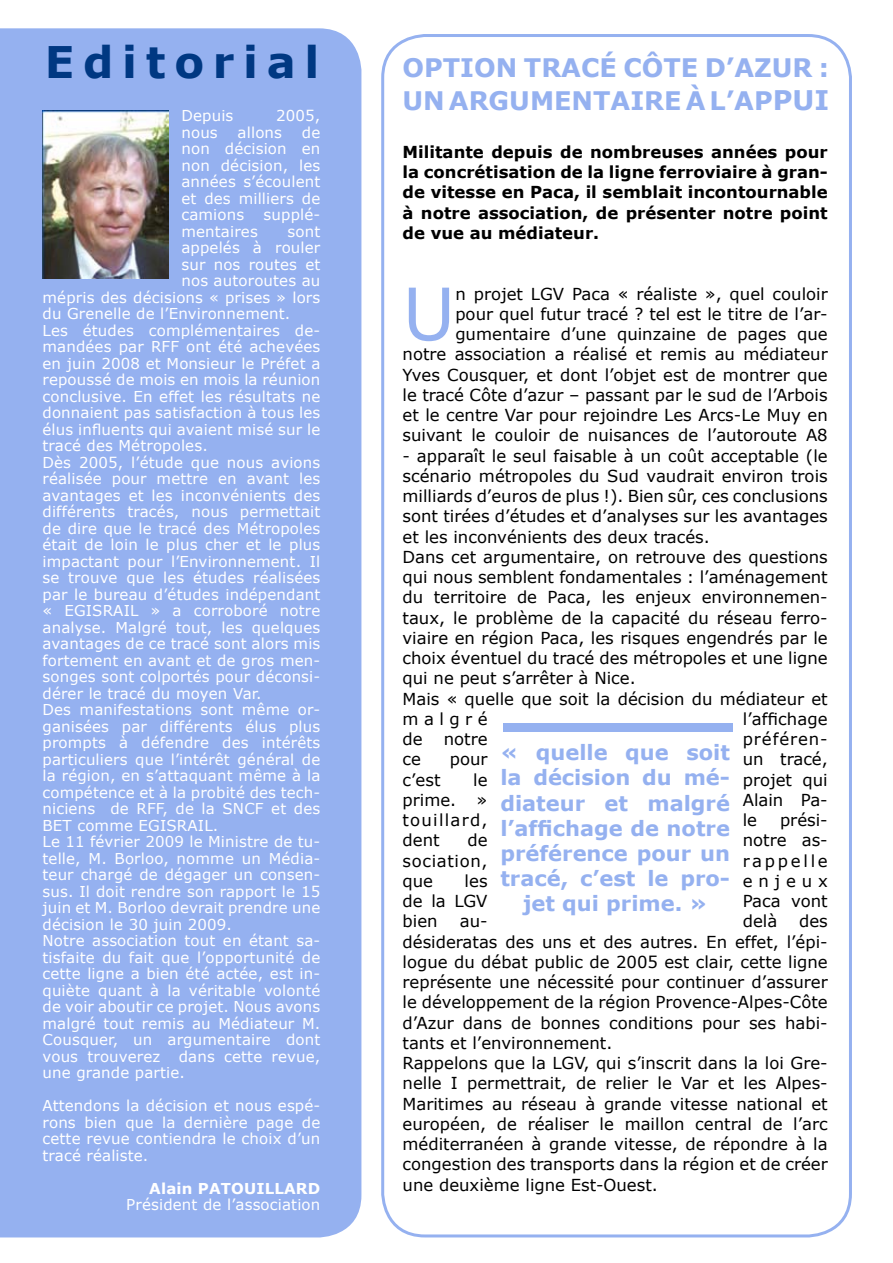
<style>
.page{position:relative;width:893px;height:1263px;background:#fff}
.page>*{position:absolute;margin:0;border:0;box-sizing:border-box;transform-origin:0 0}
.t1{font:72.15px "Verdana";color:#95b1f0}
.t2{font:700 43.5px "Verdana";letter-spacing:.2em;color:#003882}
.t3{font:700 25.5px/32.4px "Verdana";color:#95b1f0}
.t4{font:700 21px/25.2px "Verdana";color:#95b1f0;text-align:center}
.t5{font:16.5px/20.2px "Verdana";color:#000}
.t6{font:700 16.5px/20.2px "Verdana";color:#000;text-align:justify}
.t7{font:16.5px "Verdana";letter-spacing:.075em;color:#000}
.t8{font:16.5px "Verdana";letter-spacing:.04em;color:#000}
.t9{font:16.5px "Verdana";letter-spacing:.055em;color:#000}
.t10{font:16.5px "Verdana";letter-spacing:.165em;color:#000}
.t11{font:15px/16.5px "Verdana";letter-spacing:.01em;color:#fff;text-align:justify}
.t12{font:700 15px "Verdana";letter-spacing:.01em;color:#fff}
.s1{font-size:27px}
</style>
<div class="page">
<div style="left:381px;top:34px;width:471px;height:1203px;border:3px solid #95b1f0;border-radius:43px"></div>
<div style="left:0;top:28px;width:361px;height:1209px;background:#95b1f0"></div>
<img style="left:43px;top:110px;width:126px;height:168px">
<div style="left:503px;top:723px;width:230px;height:8px;background:#95b1f0"></div>
<h2 class="t2" style="left:45px;top:34px;width:276px">E ditorial</h2>
<p class="t11" style="left:181px;top:107px;width:54px">Depuis</p>
<p class="t11" style="left:276px;top:107px;width:46px">2005,</p>
<p class="t11" style="left:181px;top:124px;width:38px">nous</p>
<p class="t11" style="left:238px;top:124px;width:46px">allons</p>
<p class="t11" style="left:181px;top:124px;width:140px;text-indent:120px">de non décision en non décision, les années s’écoulent et des milliers de camions</p>
<p class="t11" style="left:264px;top:206px;width:58px">supplé-</p>
<p class="t11" style="left:181px;top:223px;width:78px">mentaires</p>
<p class="t11" style="left:288px;top:223px;width:34px">sont</p>
<p class="t11" style="left:181px;top:239px;width:140px">appelés à rouler</p>
<p class="t11" style="left:181px;top:256px;width:140px">sur nos routes et</p>
<p class="t11" style="left:181px;top:272px;width:140px">nos autoroutes au</p>
<p class="t11" style="left:43px;top:289px;width:279px">mépris des décisions « prises » lors</p>
<p class="t11" style="left:43px;top:305px;width:249px">du Grenelle de l’Environnement.</p>
<p class="t11" style="left:43px;top:322px;width:279px">Les études complémentaires de-</p>
<p class="t11" style="left:43px;top:338px;width:279px">mandées par RFF ont été achevées</p>
<p class="t11" style="left:43px;top:355px;width:279px">en juin 2008 et Monsieur le Préfet a</p>
<p class="t11" style="left:43px;top:371px;width:279px">repoussé de mois en mois la réunion</p>
<p class="t11" style="left:43px;top:388px;width:279px">conclusive. En effet les résultats ne</p>
<p class="t11" style="left:43px;top:404px;width:279px">donnaient pas satisfaction à tous les</p>
<p class="t11" style="left:43px;top:421px;width:279px">élus influents qui avaient misé sur le</p>
<p class="t11" style="left:43px;top:437px;width:167px">tracé des Métropoles.</p>
<p class="t11" style="left:43px;top:454px;width:279px">Dès 2005, l’étude que nous avions</p>
<p class="t11" style="left:43px;top:470px;width:279px">réalisée pour mettre en avant les</p>
<p class="t11" style="left:43px;top:487px;width:279px">avantages et les inconvénients des</p>
<p class="t11" style="left:43px;top:503px;width:279px">différents tracés, nous permettait</p>
<p class="t11" style="left:43px;top:520px;width:279px">de dire que le tracé des Métropoles</p>
<p class="t11" style="left:43px;top:536px;width:279px">était de loin le plus cher et le plus</p>
<p class="t11" style="left:43px;top:553px;width:279px">impactant pour l’Environnement. Il</p>
<p class="t11" style="left:43px;top:569px;width:279px">se trouve que les études réalisées</p>
<p class="t11" style="left:43px;top:586px;width:279px">par le bureau d’études indépendant</p>
<p class="t11" style="left:43px;top:602px;width:279px">« EGISRAIL » a corroboré notre</p>
<p class="t11" style="left:43px;top:619px;width:279px">analyse. Malgré tout, les quelques</p>
<p class="t11" style="left:43px;top:635px;width:279px">avantages de ce tracé sont alors mis</p>
<p class="t11" style="left:43px;top:652px;width:279px">fortement en avant et de gros men-</p>
<p class="t11" style="left:43px;top:668px;width:279px">songes sont colportés pour déconsi-</p>
<p class="t11" style="left:43px;top:685px;width:221px">dérer le tracé du moyen Var.</p>
<p class="t11" style="left:43px;top:701px;width:279px">Des manifestations sont même or-</p>
<p class="t11" style="left:43px;top:718px;width:279px">ganisées par différents élus plus</p>
<p class="t11" style="left:43px;top:734px;width:279px">prompts à défendre des intérêts</p>
<p class="t11" style="left:43px;top:751px;width:279px">particuliers que l’intérêt général de</p>
<p class="t11" style="left:43px;top:767px;width:279px">la région, en s’attaquant même à la</p>
<p class="t11" style="left:43px;top:784px;width:279px">compétence et à la probité des tech-</p>
<p class="t11" style="left:43px;top:800px;width:279px">niciens de RFF, de la SNCF et des</p>
<p class="t11" style="left:43px;top:817px;width:177px">BET comme EGISRAIL.</p>
<p class="t11" style="left:43px;top:833px;width:279px">Le 11 février 2009 le Ministre de tu-</p>
<p class="t11" style="left:43px;top:850px;width:279px">telle, M. Borloo, nomme un Média-</p>
<p class="t11" style="left:43px;top:866px;width:279px">teur chargé de dégager un consen-</p>
<p class="t11" style="left:43px;top:883px;width:279px">sus. Il doit rendre son rapport le 15</p>
<p class="t11" style="left:43px;top:899px;width:279px">juin et M. Borloo devrait prendre une</p>
<p class="t11" style="left:43px;top:916px;width:191px">décision le 30 juin 2009.</p>
<p class="t11" style="left:43px;top:932px;width:279px">Notre association tout en étant sa-</p>
<p class="t11" style="left:43px;top:949px;width:279px">tisfaite du fait que l’opportunité de</p>
<p class="t11" style="left:43px;top:965px;width:279px">cette ligne a bien été actée, est in-</p>
<p class="t11" style="left:43px;top:982px;width:279px">quiète quant à la véritable volonté</p>
<p class="t11" style="left:43px;top:998px;width:279px">de voir aboutir ce projet. Nous avons</p>
<p class="t11" style="left:43px;top:1015px;width:279px">malgré tout remis au Médiateur M.</p>
<p class="t11" style="left:43px;top:1031px;width:279px">Cousquer, un argumentaire dont</p>
<p class="t11" style="left:43px;top:1048px;width:279px">vous trouverez dans cette revue,</p>
<p class="t11" style="left:43px;top:1064px;width:144px">une grande partie.</p>
<p class="t11" style="left:43px;top:1097px;width:279px">Attendons la décision et nous espé&shy;rons bien que la dernière page de cette revue contiendra le choix d’un tracé réaliste.</p>
<p class="t12" style="left:149px;top:1179px;width:173px">Alain PATOUILLARD</p>
<p class="t11" style="left:126px;top:1196px;width:196px">Président de l’association</p>
<h3 class="t3" style="left:403px;top:51px;width:428px;text-indent:179px">cé Côte d’Azur : un argumentair</h3>
<h3 class="t3" style="left:403px;top:51px;width:40px">Optio</h3>
<h3 class="t3" style="left:496px;top:51px;width:48px">n tra</h3>
<h3 class="t3" style="left:664px;top:83px;width:127px">e à l’ap <span class="s1">pui</span></h3>
<p class="t6" style="left:403px;top:141px;width:427px">Militante depuis de nombreuses années pour la concrétisation de la ligne ferroviaire à gran&shy;de vitesse en Paca, il semblait incontournable à notre association, de présenter notre point de vue au médiateur.</p>
<p class="t5" style="left:403px;top:283px;width:427px;text-align:right">n projet LGV Paca « réaliste », quel couloir<br>pour quel futur tracé ? tel est le titre de l’ar&shy;gumentaire d’une quinzaine de pages que<br>notre association a réalisé et remis au médiateur Yves Cousquer, et dont l’objet est de montrer que le tracé Côte d’azur – passant par le sud de l’Arbois et le centre Var pour rejoindre Les Arcs-Le Muy en suivant le couloir de nuisances de l’autoroute A8</p>
<p class="t5" style="left:403px;top:445px;width:427px">- apparaît le seul faisable à un coût acceptable (le scénario métropoles du Sud vaudrait environ trois milliards d’euros de plus !). Bien sûr, ces conclusions sont tirées d’études et d’analyses sur les avantages et les inconvénients des deux tracés.<br>Dans cet argumentaire, on retrouve des questions qui nous semblent fondamentales : l’aménagement du territoire de Paca, les enjeux environnemen&shy;taux, le problème de la capacité du réseau ferro&shy;viaire en région Paca, les risques engendrés par le choix éventuel du tracé des métropoles et une ligne qui ne peut s’arrêter à Nice.<br>Mais « quelle que soit la décision du médiateur et malgré</p>
<h1 class="t1" style="left:403px;top:268px;width:54px">U</h1>
<p class="t5" style="left:743px;top:708px;width:87px">l’affichage</p>
<p class="t5" style="left:403px;top:728px;width:22px">de</p>
<p class="t5" style="left:444px;top:728px;width:45px">notre</p>
<p class="t9" style="left:743px;top:729px;width:87px">préféren-</p>
<p class="t5" style="left:403px;top:749px;width:20px">ce</p>
<p class="t5" style="left:450px;top:749px;width:39px">pour</p>
<p class="t5" style="left:743px;top:749px;width:87px">un tracé,</p>
<p class="t5" style="left:403px;top:769px;width:39px">c’est</p>
<p class="t5" style="left:473px;top:769px;width:16px">le</p>
<p class="t5" style="left:743px;top:769px;width:87px">projet qui</p>
<p class="t5" style="left:403px;top:789px;width:55px">prime.</p>
<p class="t5" style="left:477px;top:789px;width:12px">»</p>
<p class="t5" style="left:743px;top:789px;width:87px">Alain Pa-</p>
<p class="t7" style="left:403px;top:810px;width:87px">touillard,</p>
<p class="t5" style="left:743px;top:809px;width:16px">le</p>
<p class="t5" style="left:780px;top:809px;width:49px">prési-</p>
<p class="t5" style="left:403px;top:830px;width:39px">dent</p>
<p class="t5" style="left:467px;top:830px;width:22px">de</p>
<p class="t5" style="left:743px;top:830px;width:87px">notre as-</p>
<p class="t8" style="left:403px;top:850px;width:87px">sociation,</p>
<p class="t10" style="left:743px;top:850px;width:87px">rappelle</p>
<p class="t5" style="left:403px;top:870px;width:32px">que</p>
<p class="t5" style="left:465px;top:870px;width:24px">les</p>
<p class="t5" style="left:743px;top:870px;width:87px">enjeux</p>
<p class="t5" style="left:403px;top:890px;width:87px">de la LGV</p>
<p class="t5" style="left:743px;top:890px;width:87px">Paca vont</p>
<p class="t5" style="left:403px;top:911px;width:37px">bien</p>
<p class="t5" style="left:460px;top:911px;width:29px">au-</p>
<p class="t5" style="left:743px;top:911px;width:36px">delà</p>
<h3 class="t4" style="left:500px;top:739px;width:231px">« quelle que soit la décision du mé&shy;diateur et malgré l’affichage de notre préférence pour un tracé, c’est le pro&shy;jet qui prime. »</h3>
<p class="t5" style="left:403px;top:911px;width:427px;text-indent:396px">des désideratas des uns et des autres. En effet, l’épi&shy;logue du débat public de 2005 est clair, cette ligne représente une nécessité pour continuer d’assurer le développement de la région Provence-Alpes-Côte d’Azur dans de bonnes conditions pour ses habi&shy;tants et l’environnement.<br>Rappelons que la LGV, qui s’inscrit dans la loi Gre&shy;nelle I permettrait, de relier le Var et les Alpes-Maritimes au réseau à grande vitesse national et européen, de réaliser le maillon central de l’arc méditerranéen à grande vitesse, de répondre à la congestion des transports dans la région et de créer une deuxième ligne Est-Ouest.</p>
</div>
